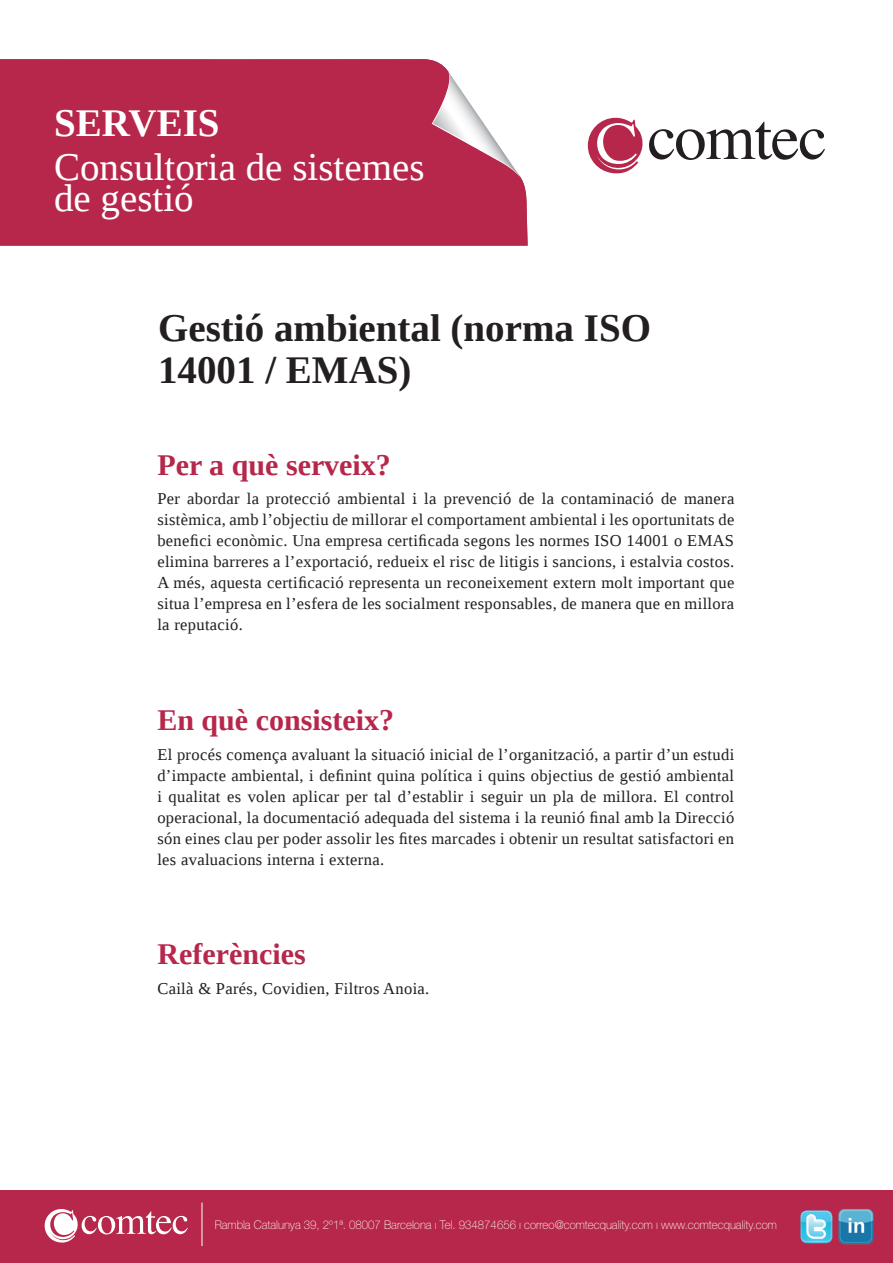
<style>
.page{position:relative;width:893px;height:1263px;background:#fff}
.page>*{position:absolute;margin:0;border:0;box-sizing:border-box;transform-origin:0 0}
.t1{font:700 39px/42px "Liberation Serif";color:#231f20}
.t2{font:39px/31.5px "Liberation Serif";color:#fff}
.t3{font:700 39px "Liberation Serif";color:#fff}
.t4{font:700 30px "Liberation Serif";color:#b6274b}
.t5{font:16.5px/21px "Liberation Serif";letter-spacing:.02em;color:#231f20;text-align:justify}
.t6{font:100 12px "Helvetica Neue LT";color:#fff;scale:.95 1}
</style>
<div class="page">
<div style="left:0;top:59px;width:528px;height:187px;background:#b6274b"></div>
<svg style="left:432px;top:71px;width:89px;height:107px"></svg>
<svg style="left:588px;top:118px;width:237px;height:56px"></svg>
<div style="left:0;top:1191px;width:892px;height:72px;background:#b6274b"></div>
<img style="left:838px;top:1209px;width:36px;height:36px">
<img style="left:800px;top:1210px;width:32px;height:33px">
<svg style="left:45px;top:1209px;width:143px;height:34px"></svg>
<hr style="left:202px;top:1202px;width:1px;height:44px;background:#fff">
<h1 class="t3" style="left:54px;top:101px;width:167px">SERVEIS</h1>
<h1 class="t2" style="left:54px;top:151px;width:372px">Consultoria de sistemes de gestió</h1>
<h1 class="t1" style="left:158px;top:307px;width:494px">Gestió ambiental (norma ISO<br>14001 / EMAS)</h1>
<h2 class="t4" style="left:157px;top:448px;width:235px">Per a què serveix?</h2>
<p class="t5" style="left:157px;top:488px;width:578px">Per abordar la protecció ambiental i la prevenció de la contaminació de manera sistèmica, amb l’objectiu de millorar el comportament ambiental i les oportunitats de benefici econòmic. Una empresa certificada segons les normes ISO 14001 o EMAS elimina barreres a l’exportació, redueix el risc de litigis i sancions, i estalvia costos.<br>A més, aquesta certificació representa un reconeixement extern molt important que situa l’empresa en l’esfera de les socialment responsables, de manera que en millora la reputació.</p>
<h2 class="t4" style="left:157px;top:703px;width:238px">En què consisteix?</h2>
<p class="t5" style="left:157px;top:743px;width:578px">El procés comença avaluant la situació inicial de l’organització, a partir d’un estudi d’impacte ambiental, i definint quina política i quins objectius de gestió ambiental i qualitat es volen aplicar per tal d’establir i seguir un pla de millora. El control operacional, la documentació adequada del sistema i la reunió final amb la Direcció són eines clau per poder assolir les fites marcades i obtenir un resultat satisfactori en les avaluacions interna i externa.</p>
<h2 class="t4" style="left:157px;top:938px;width:150px">Referències</h2>
<p class="t5" style="left:157px;top:978px;width:273px">Cailà &amp; Parés, Covidien, Filtros Anoia.</p>
<p class="t6" style="left:215px;top:1218px;width:593px">Rambla Catalunya 39, 2º1ª. 08007 Barcelona ı Tel. 934874656 ı correo@comtecquality.com ı www.comtecquality.com</p>
</div>
